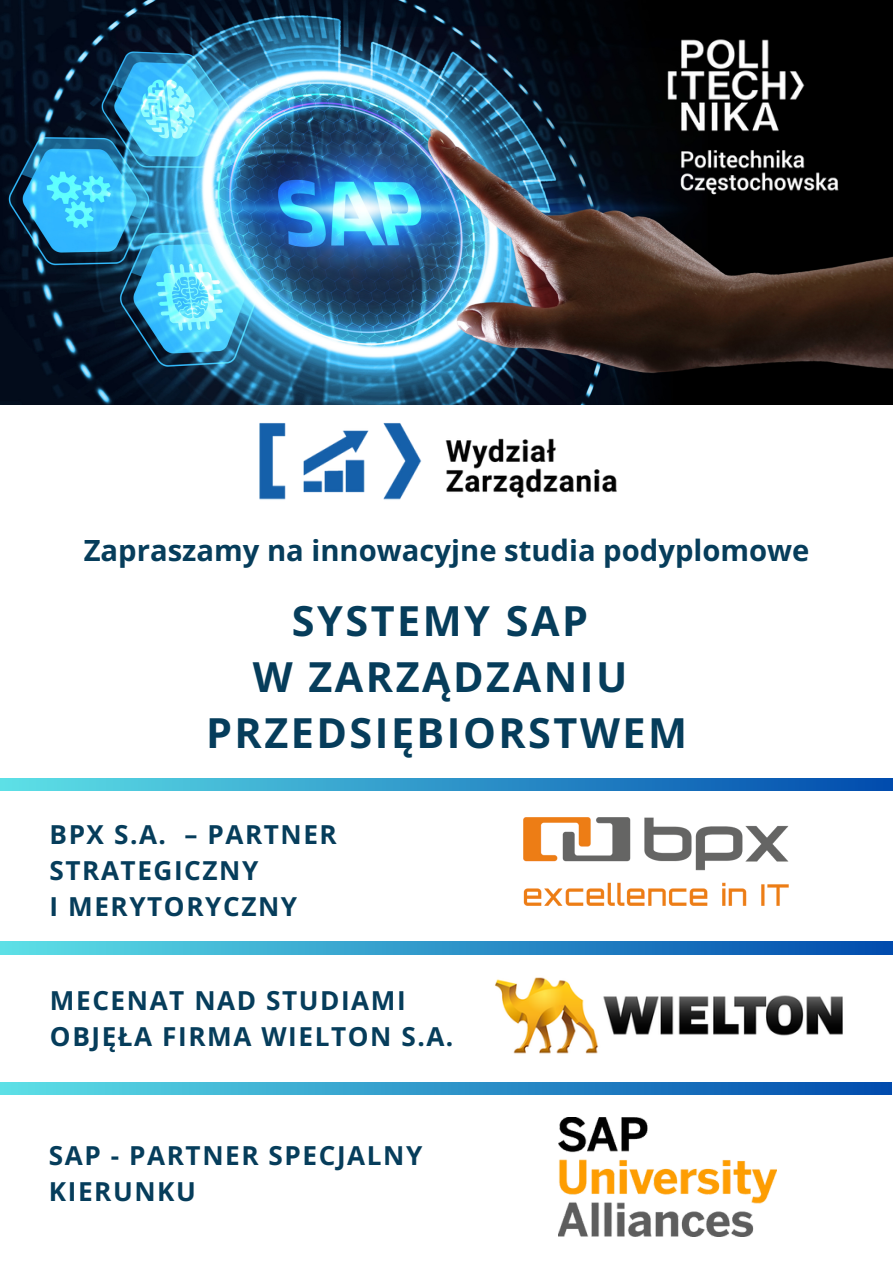
<style>
.page{position:relative;width:893px;height:1264px;background:#fff}
.page>*{position:absolute;margin:0;border:0;box-sizing:border-box;transform-origin:0 0}
.t1{font:700 41.4px "Open Sans";letter-spacing:.06em;color:#063d5b}
.t2{font:700 29.25px "Open Sans";color:#063d5b}
.t3{font:700 26.1px/36px "Open Sans";letter-spacing:.06em;color:#063d5b}
</style>
<div class="page">
<img style="left:523px;top:817px;width:266px;height:89px">
<img style="left:558px;top:1117px;width:218px;height:119px">
<svg style="left:1px;top:778px;width:891px;height:12px;background:#2e95c9"></svg>
<img style="left:457px;top:954px;width:435px;height:140px">
<img style="left:0;top:0;width:892px;height:405px">
<img style="left:640px;top:12px;width:225px;height:205px">
<img style="left:223px;top:388px;width:429px;height:112px">
<svg style="left:1px;top:941px;width:891px;height:13px;background:#2e95c9"></svg>
<svg style="left:0;top:1082px;width:891px;height:12px;background:#2e95c9"></svg>
<p class="t2" style="left:84px;top:530px;width:727px">Zapraszamy na innowacyjne studia podyplomowe</p>
<p class="t1" style="left:292px;top:591px;width:297px">SYSTEMY SAP</p>
<p class="t1" style="left:253px;top:647px;width:376px">W ZARZĄDZANIU</p>
<p class="t1" style="left:206px;top:704px;width:482px">PRZEDSIĘBIORSTWEM</p>
<p class="t3" style="left:50px;top:815px;width:289px">BPX S.A. – PARTNER<br>STRATEGICZNY</p>
<p class="t3" style="left:50px;top:887px;width:249px">I MERYTORYCZNY</p>
<p class="t3" style="left:50px;top:981px;width:405px">MECENAT NAD STUDIAMI<br>OBJĘŁA FIRMA WIELTON S.A.</p>
<p class="t3" style="left:49px;top:1137px;width:375px">SAP - PARTNER SPECJALNY<br>KIERUNKU</p>
</div>
